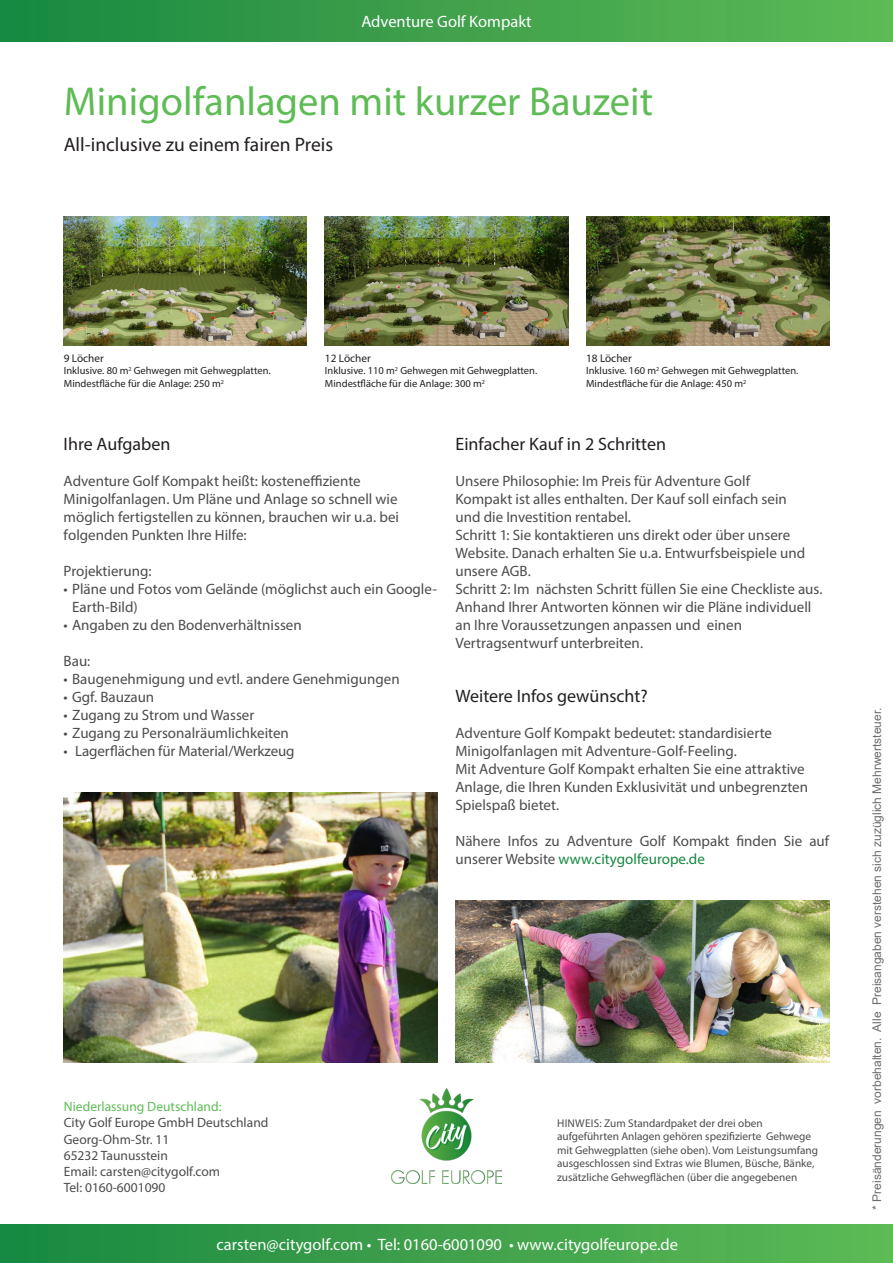
<style>
.page{position:relative;width:893px;height:1263px;background:#fff}
.page>*{position:absolute;margin:0;border:0;box-sizing:border-box;transform-origin:0 0}
.Äventyr_rubrik{font:40.5px "Myriad Pro";color:#5ebc55}
.Äventyr_rubrik-2{font:19.5px "Myriad Pro";color:#231f20}
.t1{font:18px "Myriad Pro";color:#231f20}
.t2{font:16.5px "Myriad Pro";color:#fff}
.Brödtext{font:15px/18px "Myriad Pro";color:#4b4c4d}
.t3{font:13.5px "Myriad Pro";color:#4b4c4d}
.t4{font:13.5px "Myriad Pro";color:#5ebc55}
.t5{font:12px "Arial";color:#6c6d70}
.t6{font:11.25px/13.5px "Myriad Pro";color:#4b4c4d}
.t7{font:11.25px "Myriad Pro";color:#231f20}
.t8{font:10.5px "Myriad Pro";color:#231f20}
.s1{color:#148941}
</style>
<div class="page">
<div style="left:0;top:0;width:893px;height:41px;background:linear-gradient(to right,#1a8841,#60ba55)"></div>
<div style="left:0;top:1224px;width:893px;height:39px;background:linear-gradient(to right,#1a8841,#60ba55)"></div>
<img style="left:455px;top:900px;width:374px;height:162px">
<img style="left:64px;top:216px;width:243px;height:130px">
<img style="left:325px;top:216px;width:243px;height:130px">
<img style="left:586px;top:216px;width:243px;height:130px">
<img style="left:64px;top:792px;width:373px;height:270px">
<img style="left:391px;top:1089px;width:110px;height:95px">
<p class="t2" style="left:361px;top:11px;width:172px">Adventure Golf Kompakt</p>
<p class="Äventyr_rubrik" style="left:64px;top:77px;width:591px">Minigolfanlagen mit kurzer Bauzeit</p>
<p class="Äventyr_rubrik-2" style="left:64px;top:132px;width:271px">All-inclusive zu einem fairen Preis</p>
<p class="t7" style="left:64px;top:351px;width:42px">9 Löcher</p>
<p class="t8" style="left:64px;top:364px;width:208px">Inklusive. 80 m<sup>2</sup> Gehwegen mit Gehwegplatten.</p>
<p class="t8" style="left:64px;top:377px;width:162px">Mindestfläche für die Anlage: 250 m<sup>2</sup></p>
<p class="t7" style="left:325px;top:351px;width:47px">12 Löcher</p>
<p class="t8" style="left:325px;top:364px;width:214px">Inklusive. 110 m<sup>2</sup> Gehwegen mit Gehwegplatten.</p>
<p class="t8" style="left:325px;top:377px;width:162px">Mindestfläche für die Anlage: 300 m<sup>2</sup></p>
<p class="t7" style="left:586px;top:351px;width:47px">18 Löcher</p>
<p class="t8" style="left:586px;top:364px;width:214px">Inklusive. 160 m<sup>2</sup> Gehwegen mit Gehwegplatten.</p>
<p class="t8" style="left:586px;top:377px;width:162px">Mindestfläche für die Anlage: 450 m<sup>2</sup></p>
<p class="t1" style="left:64px;top:433px;width:108px">Ihre Aufgaben</p>
<p class="Brödtext" style="left:64px;top:472px;width:299px">Adventure Golf Kompakt heißt: kosteneffiziente</p>
<p class="Brödtext" style="left:64px;top:490px;width:336px">Minigolfanlagen. Um Pläne und Anlage so schnell wie</p>
<p class="Brödtext" style="left:64px;top:508px;width:337px">möglich fertigstellen zu können, brauchen wir u.a. bei</p>
<p class="Brödtext" style="left:64px;top:526px;width:184px">folgenden Punkten Ihre Hilfe:</p>
<p class="Brödtext" style="left:64px;top:562px;width:89px">Projektierung:</p>
<p class="Brödtext" style="left:72px;top:580px;width:366px;text-indent:-9px">• Pläne und Fotos vom Gelände (möglichst auch ein Google-<br>Earth-Bild)</p>
<p class="Brödtext" style="left:64px;top:616px;width:240px">• Angaben zu den Bodenverhältnissen</p>
<p class="Brödtext" style="left:64px;top:652px;width:28px">Bau:</p>
<p class="Brödtext" style="left:64px;top:670px;width:337px">• Baugenehmigung und evtl. andere Genehmigungen</p>
<p class="Brödtext" style="left:64px;top:688px;width:92px">• Ggf. Bauzaun</p>
<p class="Brödtext" style="left:64px;top:706px;width:192px">• Zugang zu Strom und Wasser</p>
<p class="Brödtext" style="left:64px;top:724px;width:227px">• Zugang zu Personalräumlichkeiten</p>
<p class="Brödtext" style="left:64px;top:742px;width:232px">• Lagerflächen für Material/Werkzeug</p>
<p class="t1" style="left:455px;top:433px;width:212px">Einfacher Kauf in 2 Schritten</p>
<p class="Brödtext" style="left:455px;top:472px;width:296px">Unsere Philosophie: Im Preis für Adventure Golf</p>
<p class="Brödtext" style="left:455px;top:490px;width:333px">Kompakt ist alles enthalten. Der Kauf soll einfach sein</p>
<p class="Brödtext" style="left:455px;top:508px;width:177px">und die Investition rentabel.</p>
<p class="Brödtext" style="left:455px;top:526px;width:336px">Schritt 1: Sie kontaktieren uns direkt oder über unsere</p>
<p class="Brödtext" style="left:455px;top:544px;width:351px">Website. Danach erhalten Sie u.a. Entwurfsbeispiele und unsere AGB.</p>
<p class="Brödtext" style="left:455px;top:580px;width:369px">Schritt 2: Im nächsten Schritt füllen Sie eine Checkliste aus.<br>Anhand Ihrer Antworten können wir die Pläne individuell an Ihre Voraussetzungen anpassen und einen</p>
<p class="Brödtext" style="left:455px;top:634px;width:189px">Vertragsentwurf unterbreiten.</p>
<p class="t1" style="left:455px;top:685px;width:194px">Weitere Infos gewünscht?</p>
<p class="Brödtext" style="left:455px;top:724px;width:318px">Adventure Golf Kompakt bedeutet: standardisierte</p>
<p class="Brödtext" style="left:455px;top:742px;width:283px">Minigolfanlagen mit Adventure-Golf-Feeling.</p>
<p class="Brödtext" style="left:455px;top:760px;width:354px">Mit Adventure Golf Kompakt erhalten Sie eine attraktive<br>Anlage, die Ihren Kunden Exklusivität und unbegrenzten<br>Spielspaß bietet.</p>
<p class="Brödtext" style="left:455px;top:832px;width:375px">Nähere Infos zu Adventure Golf Kompakt finden Sie auf unserer Website <span class="s1">www.citygolfeurope.de</span></p>
<p class="t4" style="left:64px;top:1098px;width:159px">Niederlassung Deutschland:</p>
<p class="t3" style="left:64px;top:1114px;width:206px">City Golf Europe GmbH Deutschland</p>
<p class="t3" style="left:64px;top:1131px;width:107px">Georg-Ohm-Str. 11</p>
<p class="t3" style="left:64px;top:1147px;width:106px">65232 Taunusstein</p>
<p class="t3" style="left:64px;top:1163px;width:158px">Email: carsten@citygolf.com</p>
<p class="t3" style="left:64px;top:1179px;width:103px">Tel: 0160-6001090</p>
<p class="t6" style="left:557px;top:1116px;width:262px">HINWEIS: Zum Standardpaket der drei oben aufgeführten Anlagen gehören spezifizierte Gehwege mit Gehwegplatten (siehe oben). Vom Leistungsumfang ausgeschlossen sind Extras wie Blumen, Büsche, Bänke, zusätzliche Gehwegflächen (über die angegebenen</p>
<p class="t2" style="left:217px;top:1234px;width:463px">carsten@citygolf.com • Tel: 0160-6001090 • www.citygolfeurope.de</p>
<p class="t5" style="left:868px;top:1210px;width:504px;rotate:-90deg">* Preisänderungen vorbehalten. Alle Preisangaben verstehen sich zuzüglich Mehrwertsteuer.</p>
</div>
